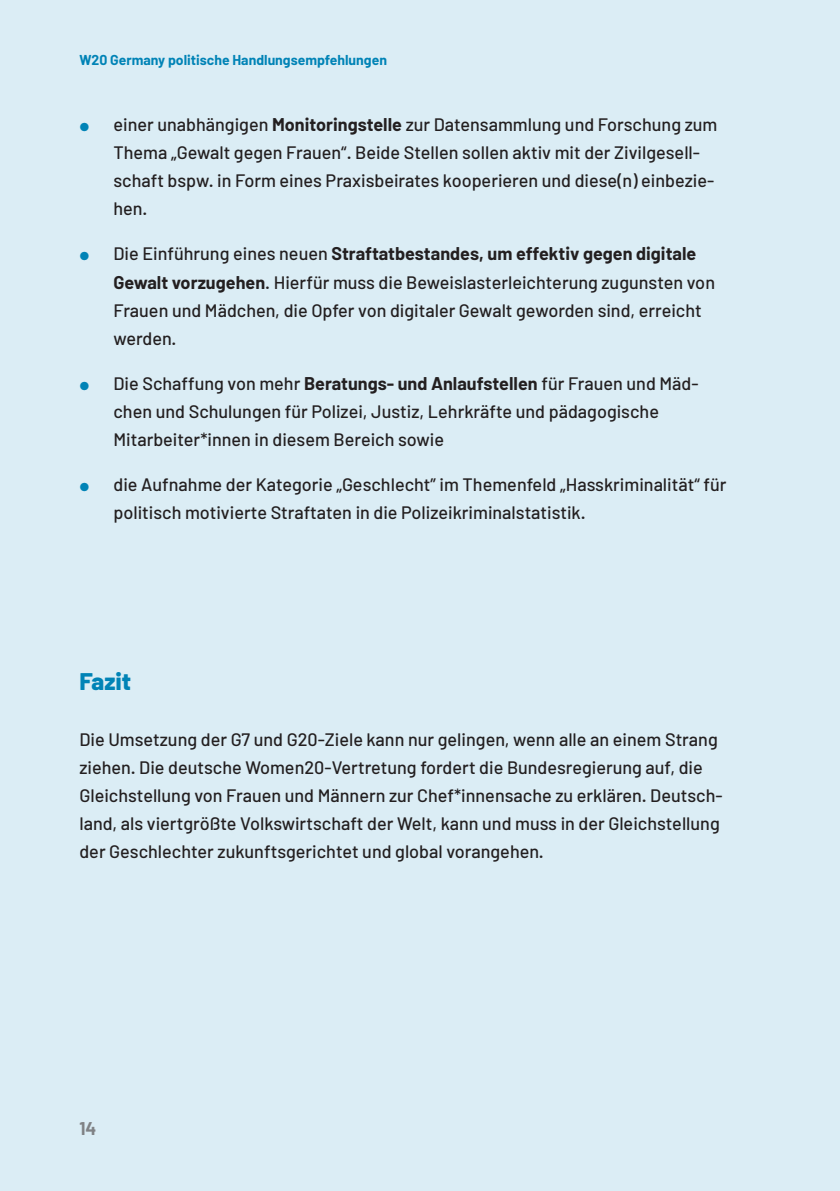
<style>
.page{position:relative;width:840px;height:1191px;background:#fff}
.page>*{position:absolute;margin:0;border:0;box-sizing:border-box;transform-origin:0 0}
._1_Thema{font:800 24px "Barlow";color:#0083b6}
.Fließtext_Handlungse{font:500 18px/28px "Barlow";color:#231f20}
.t1{font:700 18px "Barlow";color:#808285}
.t2{font:700 14px "Barlow";color:#0083b6}
.s1{font-weight:700}
</style>
<div class="page">
<div style="left:0;top:0;width:839px;height:1191px;background:#dbedf5"></div>
<p class="t2" style="left:79px;top:51px;width:309px">W20 Germany politische Handlungsempfehlungen</p>
<p class="Fließtext_Handlungse" style="left:113px;top:111px;width:605px">einer unabhängigen <span class="s1">Monitoringstelle</span> zur Datensammlung und Forschung zum Thema „Gewalt gegen Frauen“. Beide Stellen sollen aktiv mit der Zivilgesell&shy;schaft bspw. in Form eines Praxisbeirates kooperieren und diese(n) einbezie&shy;hen.</p>
<p class="Fließtext_Handlungse" style="left:113px;top:240px;width:602px">Die Einführung eines neuen <span class="s1">Straftatbestandes, um effektiv gegen digitale Gewalt vorzugehen</span>. Hierfür muss die Beweislasterleichterung zugunsten von Frauen und Mädchen, die Opfer von digitaler Gewalt geworden sind, erreicht werden.</p>
<p class="Fließtext_Handlungse" style="left:113px;top:369px;width:586px">Die Schaffung von mehr <span class="s1">Beratungs- und Anlaufstellen</span> für Frauen und Mäd&shy;chen und Schulungen für Polizei, Justiz, Lehrkräfte und pädagogische<br>Mitarbeiter*innen in diesem Bereich sowie</p>
<p class="Fließtext_Handlungse" style="left:113px;top:470px;width:614px">die Aufnahme der Kategorie „Geschlecht” im Themenfeld „Hasskriminalität“ für politisch motivierte Straftaten in die Polizeikriminalstatistik.</p>
<p class="_1_Thema" style="left:79px;top:667px;width:53px">Fazit</p>
<p class="Fließtext_Handlungse" style="left:79px;top:725px;width:644px">Die Umsetzung der G7 und G20-Ziele kann nur gelingen, wenn alle an einem Strang ziehen. Die deutsche Women20-Vertretung fordert die Bundesregierung auf, die Gleichstellung von Frauen und Männern zur Chef*innensache zu erklären. Deutsch&shy;land, als viertgrößte Volkswirtschaft der Welt, kann und muss in der Gleichstellung der Geschlechter zukunftsgerichtet und global vorangehen.</p>
<p class="t1" style="left:79px;top:1117px;width:18px">14</p>
</div>
